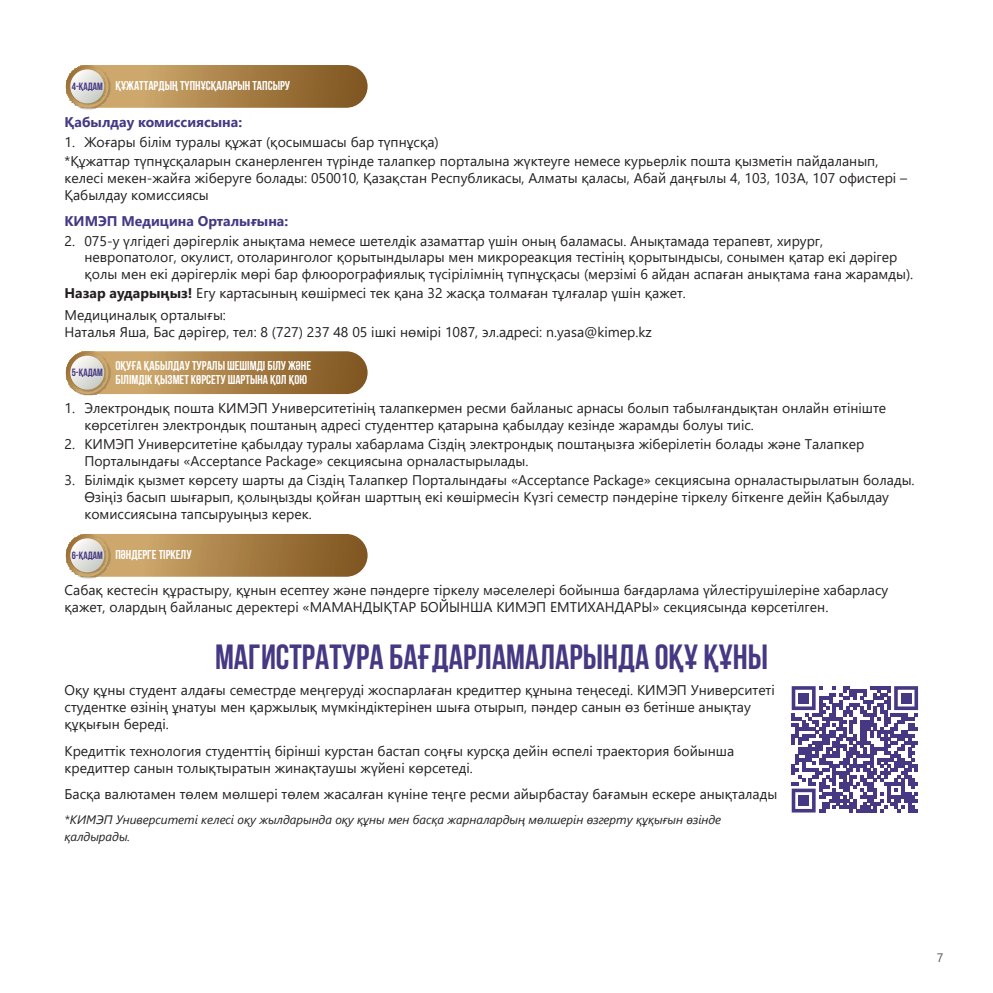
<style>
.page{position:relative;width:993px;height:993px;background:#fff}
.page>*{position:absolute;margin:0;border:0;box-sizing:border-box;transform-origin:0 0}
.zogo{font:700 35px "Bebas Neue";color:#463883}
.osn{font:14px/16.8px "Segoe UI";color:#231f20}
.osn-2{font:700 14px "Segoe UI";color:#463883}
.t1{font:700 12.78px/13.8px "Bebas Neue";color:#fff}
.osn-3{font:italic 12.25px/16.8px "Segoe UI";color:#231f20}
.t2{font:12.25px "Segoe UI";color:#57585a}
.t3{font:700 10.5px "Bebas Neue";color:#463883}
.s1{font-size:10.5px;color:#463883}
.s2{font-weight:700}
</style>
<div class="page">
<svg style="left:791px;top:686px;width:126px;height:126px"></svg>
<div style="left:798px;top:692px;width:10px;height:11px;background:#463883"></div>
<div style="left:900px;top:692px;width:10px;height:11px;background:#463883"></div>
<div style="left:798px;top:795px;width:10px;height:10px;background:#463883"></div>
<svg style="left:66px;top:65px;width:301px;height:44px;background:#af8954"></svg>
<svg style="left:70px;top:69px;width:34px;height:34px"></svg>
<svg style="left:66px;top:351px;width:301px;height:44px;background:#af8954"></svg>
<svg style="left:70px;top:355px;width:34px;height:34px"></svg>
<svg style="left:66px;top:534px;width:301px;height:44px;background:#af8954"></svg>
<svg style="left:70px;top:538px;width:34px;height:34px"></svg>
<p class="t1" style="left:72px;top:78px;width:220px"><span class="s1">4-ҚАДАМ</span> ҚҰЖАТТАРДЫҢ ТҮПНҰСҚАЛАРЫН ТАПСЫРУ</p>
<p class="osn-2" style="left:64px;top:109px;width:179px">Қабылдау комиссиясына:</p>
<p class="osn" style="left:64px;top:132px;width:375px">1. Жоғары білім туралы құжат (қосымшасы бар түпнұсқа)</p>
<p class="osn" style="left:64px;top:151px;width:843px">*Құжаттар түпнұсқаларын сканерленген түрінде талапкер порталына жүктеуге немесе курьерлік пошта қызметін пайдаланып, келесі мекен-жайға жіберуге болады: 050010, Қазақстан Республикасы, Алматы қаласы, Абай даңғылы 4, 103, 103А, 107 офистері –<br>Қабылдау комиссиясы</p>
<p class="osn-2" style="left:64px;top:208px;width:225px">КИМЭП Медицина Орталығына:</p>
<p class="osn" style="left:84px;top:231px;width:830px;text-indent:-20px">2. 075-у үлгідегі дәрігерлік анықтама немесе шетелдік азаматтар үшін оның баламасы. Анықтамада терапевт, хирург, невропатолог, окулист, отоларинголог қорытындылары мен микрореакция тестінің қорытындысы, сонымен қатар екі дәрігер қолы мен екі дәрігерлік мөрі бар флюорографиялық түсірілімнің түпнұсқасы (мерзімі 6 айдан аспаған анықтама ғана жарамды).</p>
<p class="osn" style="left:64px;top:284px;width:622px"><span class="s2">Назар аударыңыз!</span> Егу картасының көшірмесі тек қана 32 жасқа толмаған тұлғалар үшін қажет.</p>
<p class="osn" style="left:64px;top:305px;width:588px">Медициналық орталығы:<br>Наталья Яша, Бас дәрігер, тел: 8 (727) 237 48 05 ішкі нөмірі 1087, эл.адресі: n.yasa@kimep.kz</p>
<p class="t3" style="left:72px;top:367px;width:32px">5-ҚАДАМ</p>
<p class="t1" style="left:115px;top:358px;width:197px">Оқуға қабылдау туралы шешімді білу және білімдік қызмет көрсету шартына қол қою</p>
<p class="osn" style="left:84px;top:398px;width:803px;text-indent:-20px">1. Электрондық пошта КИМЭП Университетінің талапкермен ресми байланыс арнасы болып табылғандықтан онлайн өтініште көрсетілген электрондық поштаның адресі студенттер қатарына қабылдау кезінде жарамды болуы тиіс.</p>
<p class="osn" style="left:84px;top:434px;width:781px;text-indent:-20px">2. КИМЭП Университетіне қабылдау туралы хабарлама Сіздің электрондық поштаңызға жіберілетін болады және Талапкер<br>Порталындағы «Acceptance Package» секциясына орналастырылады.</p>
<p class="osn" style="left:84px;top:470px;width:831px;text-indent:-20px">3. Білімдік қызмет көрсету шарты да Сіздің Талапкер Порталындағы «Acceptance Package» секциясына орналастырылатын болады.<br>Өзіңіз басып шығарып, қолыңызды қойған шарттың екі көшірмесін Күзгі семестр пәндеріне тіркелу біткенге дейін Қабылдау комиссиясына тапсыруыңыз керек.</p>
<p class="t1" style="left:72px;top:547px;width:121px"><span class="s1">6-ҚАДАМ</span> Пәндерге тіркелу</p>
<p class="osn" style="left:64px;top:580px;width:825px">Сабақ кестесін құрастыру, құнын есептеу және пәндерге тіркелу мәселелері бойынша бағдарлама үйлестірушілеріне хабарласу қажет, олардың байланыс деректері «МАМАНДЫҚТАР БОЙЫНША КИМЭП ЕМТИХАНДАРЫ» секциясында көрсетілген.</p>
<p class="zogo" style="left:215px;top:637px;width:554px">Магистратура бағдарламаларында оқұ құны</p>
<p class="osn" style="left:64px;top:680px;width:711px">Оқу құны студент алдағы семестрде меңгеруді жоспарлаған кредиттер құнына теңеседі. КИМЭП Университеті студентке өзінің ұнатуы мен қаржылық мүмкіндіктерінен шыға отырып, пәндер санын өз бетінше анықтау құқығын береді.</p>
<p class="osn" style="left:64px;top:741px;width:671px">Кредиттік технология студенттің бірінші курстан бастап соңғы курсқа дейін өспелі траектория бойынша кредиттер санын толықтыратын жинақтаушы жүйені көрсетеді.</p>
<p class="osn" style="left:64px;top:784px;width:714px">Басқа валютамен төлем мөлшері төлем жасалған күніне теңге ресми айырбастау бағамын ескере анықталады</p>
<p class="osn-3" style="left:64px;top:809px;width:658px">*КИМЭП Университеті келесі оқу жылдарында оқу құны мен басқа жарналардың мөлшерін өзгерту құқығын өзінде қалдырады.</p>
<p class="t2" style="left:936px;top:945px;width:8px">7</p>
</div>
